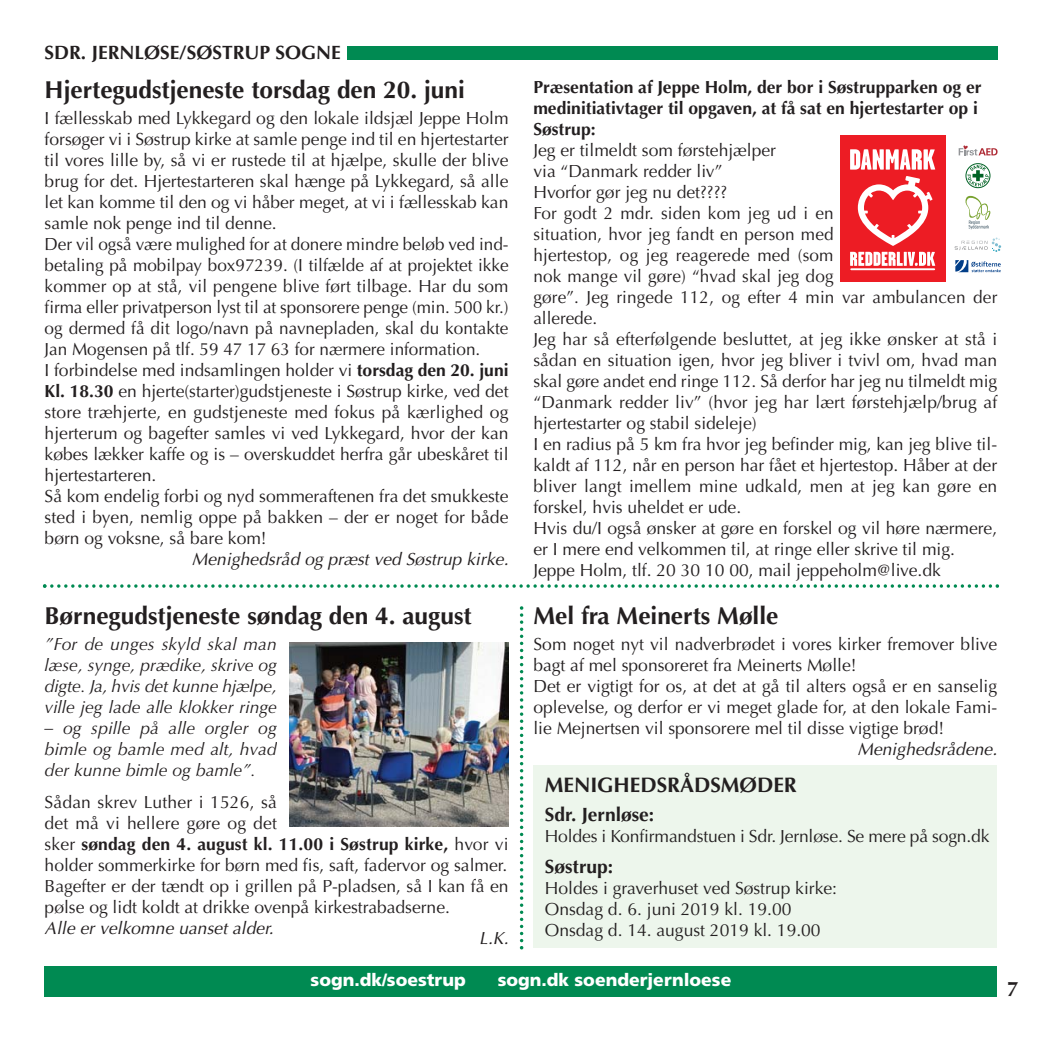
<style>
.page{position:relative;width:1042px;height:1042px;background:#fff}
.page>*{position:absolute;margin:0;border:0;box-sizing:border-box;transform-origin:0 0}
.t1{font:700 24.5px "Optima";color:#231f20}
.t2{font:700 21px "Optima";color:#231f20}
.t3{font:700 19.25px "Optima";color:#231f20}
.t4{font:17.5px/21px "Optima";color:#231f20}
.t5{font:italic 17.5px/21px "Optima";color:#231f20;text-align:justify}
.t6{font:700 17.5px/21px "Optima";color:#231f20}
.t7{font:italic 17.5px "Optima";color:#231f20}
.t8{font:900 17.5px "Frutiger";color:#fff}
.s1{font-weight:700}
</style>
<div class="page">
<svg style="left:520px;top:606px;width:3px;height:343px"></svg>
<div style="left:45px;top:966px;width:952px;height:30px;background:#008a52"></div>
<div style="left:347px;top:46px;width:650px;height:14px;background:#008a52"></div>
<div style="left:533px;top:765px;width:464px;height:182px;background:#edf6ec"></div>
<svg style="left:43px;top:584px;width:956px;height:4px"></svg>
<div style="left:966px;top:164px;width:24px;height:24px;background:#1a713b;border-radius:50%"></div>
<div style="left:965px;top:163px;width:25px;height:25px;border:1px solid #006225;border-radius:50%"></div>
<svg style="left:967px;top:165px;width:21px;height:21px"></svg>
<svg style="left:955px;top:237px;width:46px;height:15px"></svg>
<svg style="left:965px;top:196px;width:25px;height:33px"></svg>
<svg style="left:958px;top:145px;width:39px;height:10px"></svg>
<div style="left:840px;top:136px;width:105px;height:146px;background:#ed1c24"></div>
<svg style="left:858px;top:176px;width:74px;height:70px"></svg>
<svg style="left:850px;top:149px;width:85px;height:21px"></svg>
<svg style="left:850px;top:252px;width:85px;height:14px"></svg>
<hr style="left:851px;top:268px;width:83px;height:2px;background:#fff">
<svg style="left:955px;top:260px;width:46px;height:12px"></svg>
<img style="left:289px;top:642px;width:219px;height:184px">
<p class="t3" style="left:45px;top:45px;width:297px">SDR. JERNLØSE/SØSTRUP SOGNE</p>
<h1 class="t1" style="left:45px;top:79px;width:422px">Hjertegudstjeneste torsdag den 20. juni</h1>
<p class="t4" style="left:45px;top:109px;width:465px">I fællesskab med Lykkegard og den lokale ildsjæl Jeppe Holm forsøger vi i Søstrup kirke at samle penge ind til en hjertestarter til vores lille by, så vi er rustede til at hjælpe, skulle der blive brug for det. Hjertestarteren skal hænge på Lykkegard, så alle let kan komme til den og vi håber meget, at vi i fællesskab kan samle nok penge ind til denne.<br>Der vil også være mulighed for at donere mindre beløb ved ind - betaling på mobilpay box97239. (I tilfælde af at projektet ikke kommer op at stå, vil pengene blive ført tilbage. Har du som firma eller privatperson lyst til at sponsorere penge (min. 500 kr.) og dermed få dit logo/navn på navnepladen, skal du kontakte Jan Mogensen på tlf. 59 47 17 63 for nærmere information.<br>I forbindelse med indsamlingen holder vi <span class="s1">torsdag den 20. juni Kl. 18.30</span> en hjerte(starter)gudstjeneste i Søstrup kirke, ved det store træhjerte, en gudstjeneste med fokus på kærlighed og hjerterum og bagefter samles vi ved Lykkegard, hvor der kan købes lækker kaffe og is – overskuddet herfra går ubeskåret til hjertestarteren.<br>Så kom endelig forbi og nyd sommeraftenen fra det smukkeste sted i byen, nemlig oppe på bakken – der er noget for både børn og voksne, så bare kom!</p>
<p class="t7" style="left:192px;top:552px;width:322px">Menighedsråd og præst ved Søstrup kirke.</p>
<h1 class="t1" style="left:45px;top:605px;width:429px">Børnegudstjeneste søndag den 4. august</h1>
<p class="t5" style="left:45px;top:635px;width:234px">”For de unges skyld skal man læse, synge, prædike, skrive og digte. Ja, hvis det kunne hjælpe, ville jeg lade alle klokker ringe</p>
<p class="t5" style="left:45px;top:719px;width:234px">– og spille på alle orgler og bimle og bamle med alt, hvad der kunne bimle og bamle”.</p>
<p class="t4" style="left:45px;top:793px;width:465px">Sådan skrev Luther i 1526, så<br>det må vi hellere gøre og det<br>sker <span class="s1">søndag den 4. august kl. 11.00 i Søstrup kirke,</span> hvor vi holder sommerkirke for børn med fis, saft, fadervor og salmer.<br>Bagefter er der tændt op i grillen på P-pladsen, så I kan få en pølse og lidt koldt at drikke ovenpå kirkestrabadserne.</p>
<p class="t7" style="left:45px;top:920px;width:234px">Alle er velkomne uanset alder.</p>
<p class="t7" style="left:479px;top:931px;width:34px">L.K.</p>
<p class="t6" style="left:533px;top:78px;width:450px">Præsentation af Jeppe Holm, der bor i Søstrupparken og er medinitiativtager til opgaven, at få sat en hjertestarter op i<br>Søstrup:</p>
<p class="t4" style="left:533px;top:141px;width:465px">Jeg er tilmeldt som førstehjælper<br>via “Danmark redder liv”<br>Hvorfor gør jeg nu det????<br>For godt 2 mdr. siden kom jeg ud i en<br>situa tion, hvor jeg fandt en person med<br>hjer testop, og jeg reagerede med (som<br>nok man ge vil gøre) “hvad skal jeg dog<br>gøre”. Jeg ringede 112, og efter 4 min var ambulancen der allerede.<br>Jeg har så efterfølgende besluttet, at jeg ikke ønsker at stå i sådan en situation igen, hvor jeg bliver i tvivl om, hvad man skal gøre andet end ringe 112. Så derfor har jeg nu tilmeldt mig “Danmark redder liv” (hvor jeg har lært førstehjælp/brug af hjertestarter og stabil sideleje)<br>I en radius på 5 km fra hvor jeg befinder mig, kan jeg blive til - kaldt af 112, når en person har fået et hjertestop. Håber at der bliver langt imellem mine udkald, men at jeg kan gøre en forskel, hvis uheldet er ude.<br>Hvis du/I også ønsker at gøre en forskel og vil høre nærmere, er I mere end velkommen til, at ringe eller skrive til mig.<br>Jeppe Holm, tlf. 20 30 10 00, mail jeppeholm@live.dk</p>
<h1 class="t1" style="left:533px;top:605px;width:247px">Mel fra Meinerts Mølle</h1>
<p class="t4" style="left:533px;top:635px;width:465px">Som noget nyt vil nadverbrødet i vores kirker fremover blive bagt af mel sponsoreret fra Meinerts Mølle!<br>Det er vigtigt for os, at det at gå til alters også er en sanselig oplevelse, og derfor er vi meget glade for, at den lokale Fami&shy;lie Mejnertsen vil sponsorere mel til disse vigtige brød!</p>
<p class="t7" style="left:857px;top:742px;width:145px">Menighedsrådene.</p>
<p class="t2" style="left:545px;top:776px;width:253px">MENIGHEDSRÅDSMØDER</p>
<p class="t3" style="left:545px;top:806px;width:111px">Sdr. Jernløse:</p>
<p class="t4" style="left:545px;top:827px;width:446px">Holdes i Konfirmandstuen i Sdr. Jernløse. Se mere på sogn.dk</p>
<p class="t3" style="left:545px;top:858px;width:70px">Søstrup:</p>
<p class="t4" style="left:545px;top:879px;width:294px">Holdes i graverhuset ved Søstrup kirke:<br>Onsdag d. 6. juni 2019 kl. 19.00<br>Onsdag d. 14. august 2019 kl. 19.00</p>
<p class="t8" style="left:311px;top:972px;width:157px">sogn.dk/soestrup</p>
<p class="t8" style="left:498px;top:972px;width:235px">sogn.dk soenderjernloese</p>
<p class="t2" style="left:1007px;top:980px;width:13px">7</p>
</div>
